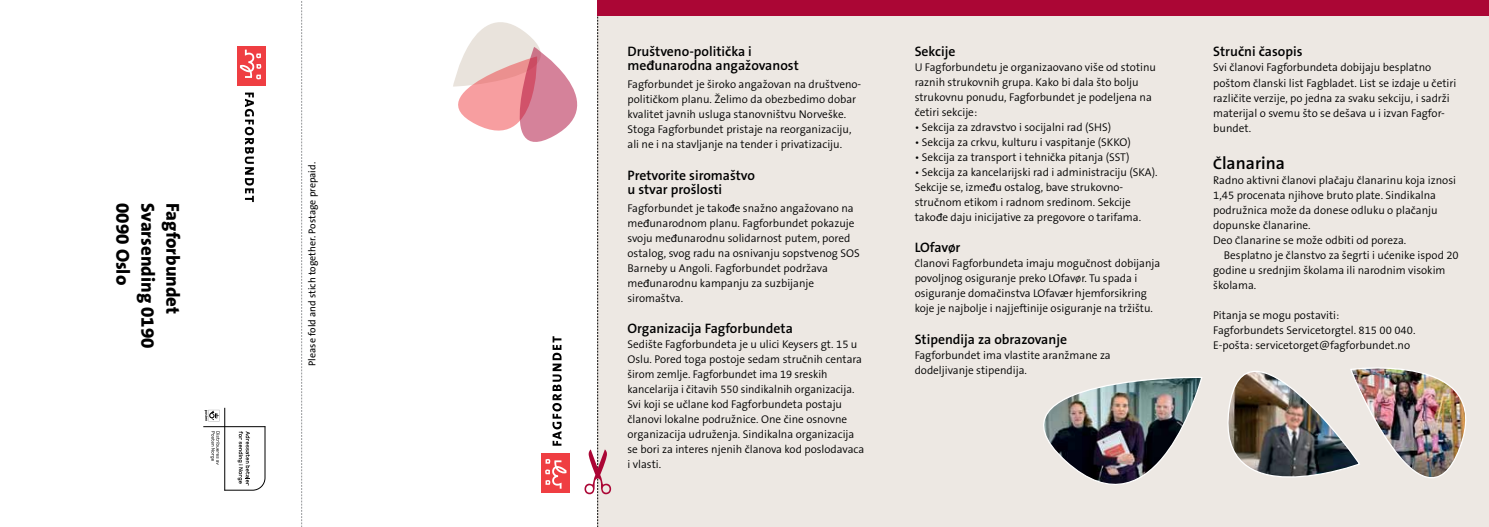
<style>
.page{position:relative;width:1489px;height:527px;background:#fff}
.page>*{position:absolute;margin:0;border:0;box-sizing:border-box;transform-origin:0 0}
.t1{font:800 18.75px "The Sans B8";color:#000}
.t2{font:600 17.5px "The Sans B6";color:#000}
.t3{font:600 13.75px/13.8px "The Sans B6";color:#000}
.t4{font:600 13.75px "The Sans B6";letter-spacing:-.02em;color:#000}
.t5{font:300 11.25px/15px "The Sans B4";color:#000}
.t6{font:10px "The Sans B5 Plain";color:#000}
.s1{font-family:"Myriad Pro"}
.s2{font-family:"Myriad Pro";font-weight:400}
.s3{font-family:"Myriad Pro";font-weight:400;font-size:9.38px}
.s4{font-family:"Myriad Pro";font-size:15px}
</style>
<div class="page">
<hr style="left:203px;top:426px;width:62px;height:1px;background:#000">
<svg style="left:204px;top:409px;width:62px;height:81px"></svg>
<hr style="left:224px;top:407px;width:1px;height:83px;background:#000">
<svg style="left:301px;top:1px;width:1px;height:525px"></svg>
<div style="left:237px;top:46px;width:29px;height:39px;background:#ef3e42"></div>
<svg style="left:245px;top:92px;width:9px;height:110px"></svg>
<svg style="left:240px;top:50px;width:22px;height:30px"></svg>
<div style="left:597px;top:0;width:891px;height:526px;background:#ede8e3"></div>
<div style="left:597px;top:0;width:891px;height:16px;background:#ab0635"></div>
<img style="left:1360px;top:367px;width:106px;height:111px">
<img style="left:1227px;top:368px;width:133px;height:110px">
<img style="left:1043px;top:377px;width:159px;height:108px">
<svg style="left:453px;top:16px;width:146px;height:510px"></svg>
<h1 class="t1" style="left:133px;top:203px;width:83px;rotate:90deg">0090 Oslo</h1>
<h1 class="t1" style="left:158px;top:203px;width:146px;rotate:90deg">Svarsending 0190</h1>
<h1 class="t1" style="left:183px;top:203px;width:112px;rotate:90deg">Fagforbundet</h1>
<p class="t6" style="left:307px;top:365px;width:205px;rotate:-90deg">Please fold and stich together. Postage prepaid.</p>
<p class="t3" style="left:627px;top:46px;width:173px">Društveno-politi<span class="s1">č</span>ka i me<span class="s1">đ</span>unarodna angažovanost</p>
<p class="t5" style="left:627px;top:77px;width:235px">Fagforbundet je široko angažovan na društveno&shy;politi<span class="s2">č</span>kom planu. Želimo da obezbedimo dobar kvalitet javnih usluga stanovništvu Norveške.<br>Stoga Fagforbundet pristaje na reorganizaciju, ali ne i na stavljanje na tender i privatizaciju.</p>
<p class="t3" style="left:627px;top:169px;width:129px">Pretvorite siromaštvo u stvar prošlosti</p>
<p class="t5" style="left:627px;top:201px;width:234px">Fagforbundet je tako<span class="s2">đ</span>e snažno angažovano na me<span class="s2">đ</span>unarodnom planu. Fagforbundet pokazuje svoju me<span class="s2">đ</span>unarodnu solidarnost putem, pored ostalog, svog radu na osnivanju sopstvenog SOS Barneby u Angoli. Fagforbundet podržava me<span class="s2">đ</span>unarodnu kampanju za suzbijanje siromaštva.</p>
<p class="t3" style="left:627px;top:322px;width:167px">Organizacija Fagforbundeta</p>
<p class="t5" style="left:627px;top:337px;width:238px">Sedište Fagforbundeta je u ulici Keysers gt. 15 u Oslu. Pored toga postoje sedam stru<span class="s2">č</span>nih centara širom zemlje. Fagforbundet ima 19 sreskih kancelarija i <span class="s2">č</span>itavih 550 sindikalnih organizacija.<br>Svi koji se u<span class="s2">č</span>lane kod Fagforbundeta postaju <span class="s2">č</span>lanovi lokalne podružnice. One <span class="s2">č</span>ine osnovne organizacija udruženja. Sindikalna organizacija se bori za interes njenih <span class="s2">č</span>lanova kod poslodavaca i vlasti.</p>
<p class="t3" style="left:914px;top:45px;width:42px">Sekcije</p>
<p class="t5" style="left:914px;top:60px;width:243px">U Fagforbundetu je organizaovano više od stotinu raznih strukovnih grupa. Kako bi dala što bolju strukovnu ponudu, Fagforbundet je podeljena na <span class="s2">č</span>etiri sekcije:</p>
<p class="t5" style="left:914px;top:120px;width:198px">• Sekcija za zdravstvo i socijalni rad (SHS)</p>
<p class="t5" style="left:914px;top:135px;width:217px">• Sekcija za crkvu, kulturu i vaspitanje (SKKO)</p>
<p class="t5" style="left:914px;top:150px;width:216px">• Sekcija za transport i tehni<span class="s2">č</span>ka pitanja (SST)</p>
<p class="t5" style="left:914px;top:165px;width:244px">• Sekcija za kancelarijski rad i administraciju (SKA).<br>Sekcije se, izme<span class="s2">đ</span>u ostalog, bave strukovno&shy;stru<span class="s2">č</span>nom etikom i radnom sredinom. Sekcije tako<span class="s2">đ</span>e daju inicijative za pregovore o tarifama.</p>
<p class="t4" style="left:914px;top:240px;width:47px">LOfavør</p>
<p class="t5" style="left:914px;top:256px;width:247px"><span class="s3">Č</span>lanovi Fagforbundeta imaju mogu<span class="s2">č</span>nost dobijanja povoljnog osiguranje preko LOfavør. Tu spada i osiguranje doma<span class="s2">č</span>instva LOfavær hjemforsikring koje je najbolje i najjeftinije osiguranje na tržištu.</p>
<p class="t3" style="left:914px;top:332px;width:154px">Stipendija za obrazovanje</p>
<p class="t5" style="left:914px;top:348px;width:198px">Fagforbundet ima vlastite aranžmane za dodeljivanje stipendija.</p>
<p class="t3" style="left:1213px;top:46px;width:91px">Stru<span class="s1">č</span>ni <span class="s1">č</span>asopis</p>
<p class="t5" style="left:1213px;top:61px;width:244px">Svi <span class="s2">č</span>lanovi Fagforbundeta dobijaju besplatno poštom <span class="s2">č</span>lanski list Fagbladet. List se izdaje u <span class="s2">č</span>etiri razli<span class="s2">č</span>ite verzije, po jedna za svaku sekciju, i sadrži materijal o svemu što se dešava u i izvan Fagfor&shy;bundet.</p>
<h2 class="t2" style="left:1213px;top:154px;width:73px"><span class="s4">Č</span>lanarina</h2>
<p class="t5" style="left:1213px;top:173px;width:244px">Radno aktivni <span class="s2">č</span>lanovi pla<span class="s2">č</span>aju <span class="s2">č</span>lanarinu koja iznosi 1,45 procenata njihove bruto plate. Sindikalna podružnica može da donese odluku o pla<span class="s2">č</span>anju dopunske <span class="s2">č</span>lanarine.<br>Deo <span class="s3">Č</span>lanarine se može odbiti od poreza.</p>
<p class="t5" style="left:1213px;top:248px;width:247px;text-indent:11px">Besplatno je <span class="s2">č</span>lanstvo za šegrti i u<span class="s2">ć</span>enike ispod 20 godine u srednjim školama ili narodnim visokim školama.</p>
<p class="t5" style="left:1213px;top:308px;width:204px">Pitanja se mogu postaviti:<br>Fagforbundets Servicetorgtel. 815 00 040.<br>E-pošta: servicetorget@fagforbundet.no</p>
</div>
